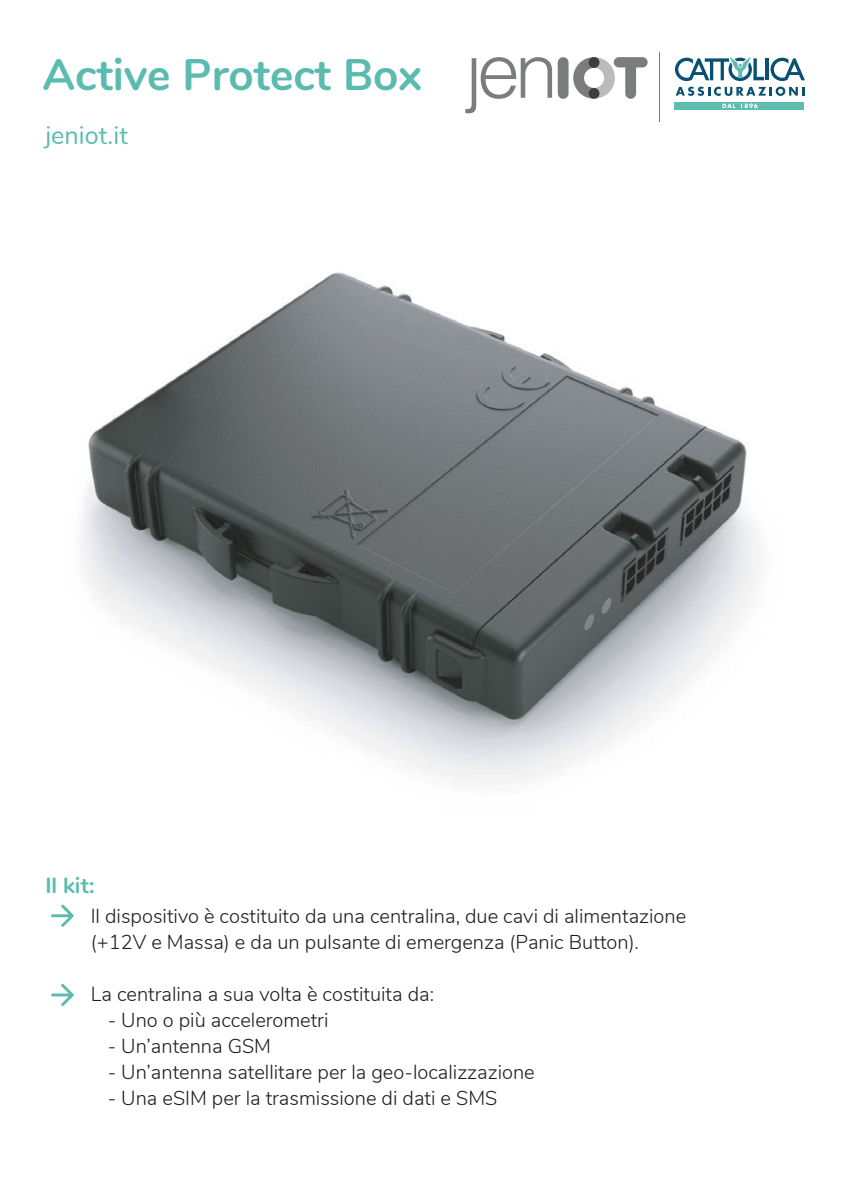
<style>
.page{position:relative;width:851px;height:1191px;background:#fff}
.page>*{position:absolute;margin:0;border:0;box-sizing:border-box;transform-origin:0 0}
.t1{font:700 44px "Nunito";color:#5abbae}
.t2{font:25.2px "Nunito";color:#5abbae}
.t3{font:700 22px "Nunito";color:#5abbae}
.t4{font:300 20px/26px "Nunito";color:#1e1e1d}
</style>
<div class="page">
<svg style="left:51px;top:904px;width:23px;height:23px"></svg>
<svg style="left:51px;top:984px;width:23px;height:22px"></svg>
<hr style="left:659px;top:52px;width:1px;height:69px;background:#7b7c7d">
<svg style="left:465px;top:57px;width:87px;height:56px"></svg>
<div style="left:557px;top:57px;width:11px;height:42px;background:#7b7c7d;border-radius:5px"></div>
<svg style="left:573px;top:57px;width:74px;height:42px"></svg>
<svg style="left:675px;top:87px;width:129px;height:9px"></svg>
<hr style="left:765px;top:58px;width:3px;height:22px;background:#095172">
<svg style="left:675px;top:57px;width:89px;height:24px"></svg>
<svg style="left:770px;top:58px;width:34px;height:23px"></svg>
<div style="left:674px;top:102px;width:130px;height:7px;background:#5cbdb0"></div>
<svg style="left:722px;top:103px;width:35px;height:5px"></svg>
<img style="left:81px;top:272px;width:678px;height:512px">
<h1 class="t1" style="left:43px;top:42px;width:381px">Active Protect Box</h1>
<p class="t2" style="left:45px;top:117px;width:84px">jeniot.it</p>
<p class="t3" style="left:45px;top:869px;width:51px">Il kit:</p>
<p class="t4" style="left:91px;top:902px;width:597px">Il dispositivo è costituito da una centralina, due cavi di alimentazione (+12V e Massa) e da un pulsante di emergenza (Panic Button).</p>
<p class="t4" style="left:91px;top:980px;width:345px">La centralina a sua volta è costituita da:</p>
<p class="t4" style="left:108px;top:1006px;width:222px">- Uno o più accelerometri</p>
<p class="t4" style="left:108px;top:1032px;width:165px">- Un’antenna GSM</p>
<p class="t4" style="left:108px;top:1058px;width:428px">- Un’antenna satellitare per la geo-localizzazione</p>
<p class="t4" style="left:108px;top:1084px;width:391px">- Una eSIM per la trasmissione di dati e SMS</p>
</div>
